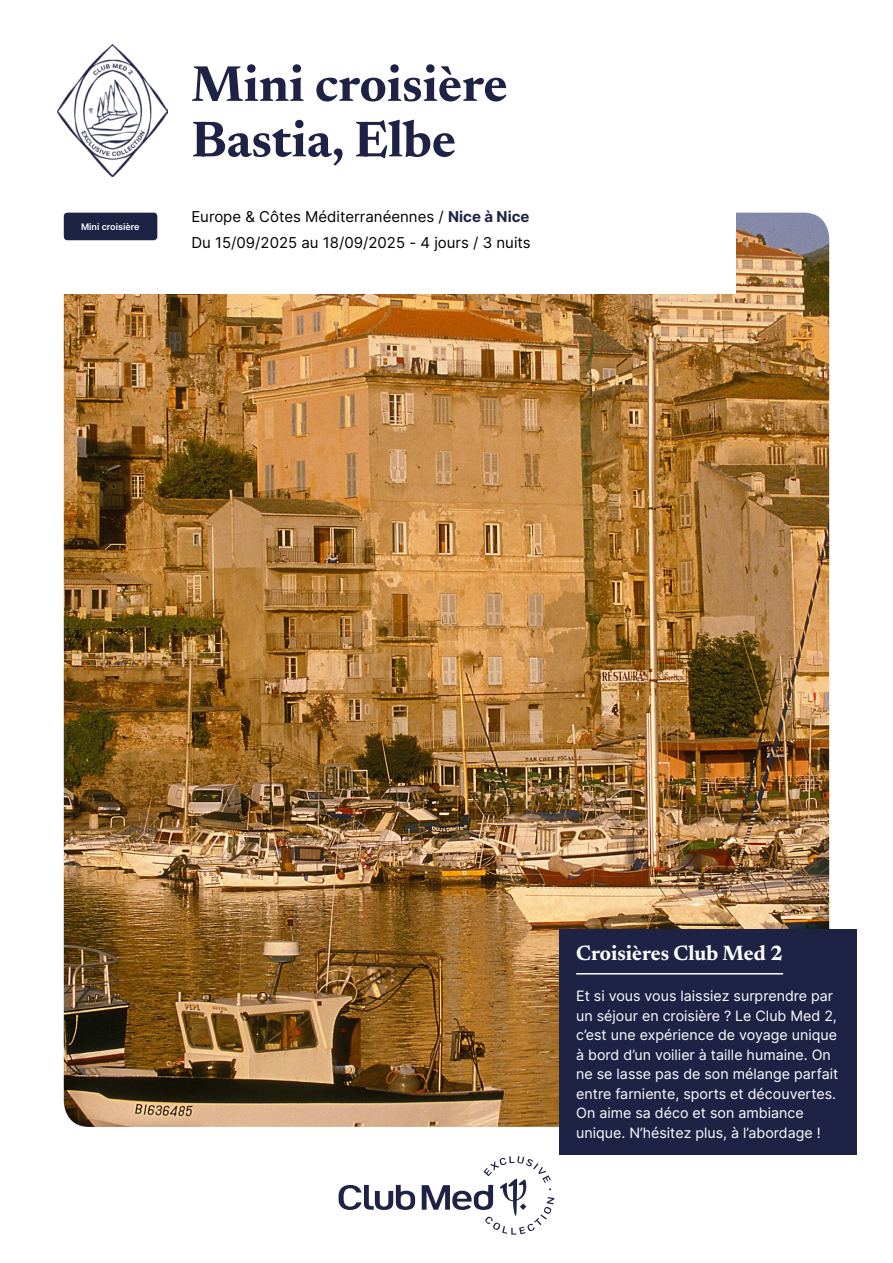
<style>
.page{position:relative;width:893px;height:1263px;background:#fff}
.page>*{position:absolute;margin:0;border:0;box-sizing:border-box;transform-origin:0 0}
.t1{font:700 51px/55.5px "Newsreader 24 pt";color:#1e2346}
.t2{font:700 21px "Newsreader 24 pt";color:#fff}
.t3{font:15px/25.2px "Inter";color:#000}
.t4{font:14.25px/19.5px "Inter";color:#fff}
.t5{font:600 9px "Inter";color:#fff}
.s1{font-weight:700;color:#1e2346}
</style>
<div class="page">
<img style="left:64px;top:213px;width:765px;height:914px">
<div style="left:559px;top:929px;width:298px;height:225px;background:#1e2346"></div>
<hr style="left:576px;top:973px;width:207px;height:1px;background:#fff">
<div style="left:0;top:212px;width:736px;height:81px;background:#fff"></div>
<img style="left:57px;top:45px;width:111px;height:131px">
<div style="left:64px;top:213px;width:93px;height:27px;background:#1e2346;border-radius:4px"></div>
<svg style="left:339px;top:1156px;width:215px;height:78px"></svg>
<p class="t5" style="left:81px;top:220px;width:60px">Mini croisière</p>
<h1 class="t1" style="left:191px;top:53px;width:318px">Mini croisière<br>Bastia, Elbe</h1>
<p class="t3" style="left:191px;top:204px;width:341px">Europe &amp; Côtes Méditerranéennes / <span class="s1">Nice à Nice<br></span>Du 15/09/2025 au 18/09/2025 - 4 jours / 3 nuits</p>
<h2 class="t2" style="left:576px;top:938px;width:208px">Croisières Club Med 2</h2>
<p class="t4" style="left:576px;top:986px;width:264px">Et si vous vous laissiez surprendre par un séjour en croisière ? Le Club Med 2, c’est une expérience de voyage unique à bord d’un voilier à taille humaine. On ne se lasse pas de son mélange parfait entre farniente, sports et découvertes.<br>On aime sa déco et son ambiance unique. N’hésitez plus, à l’abordage !</p>
</div>
